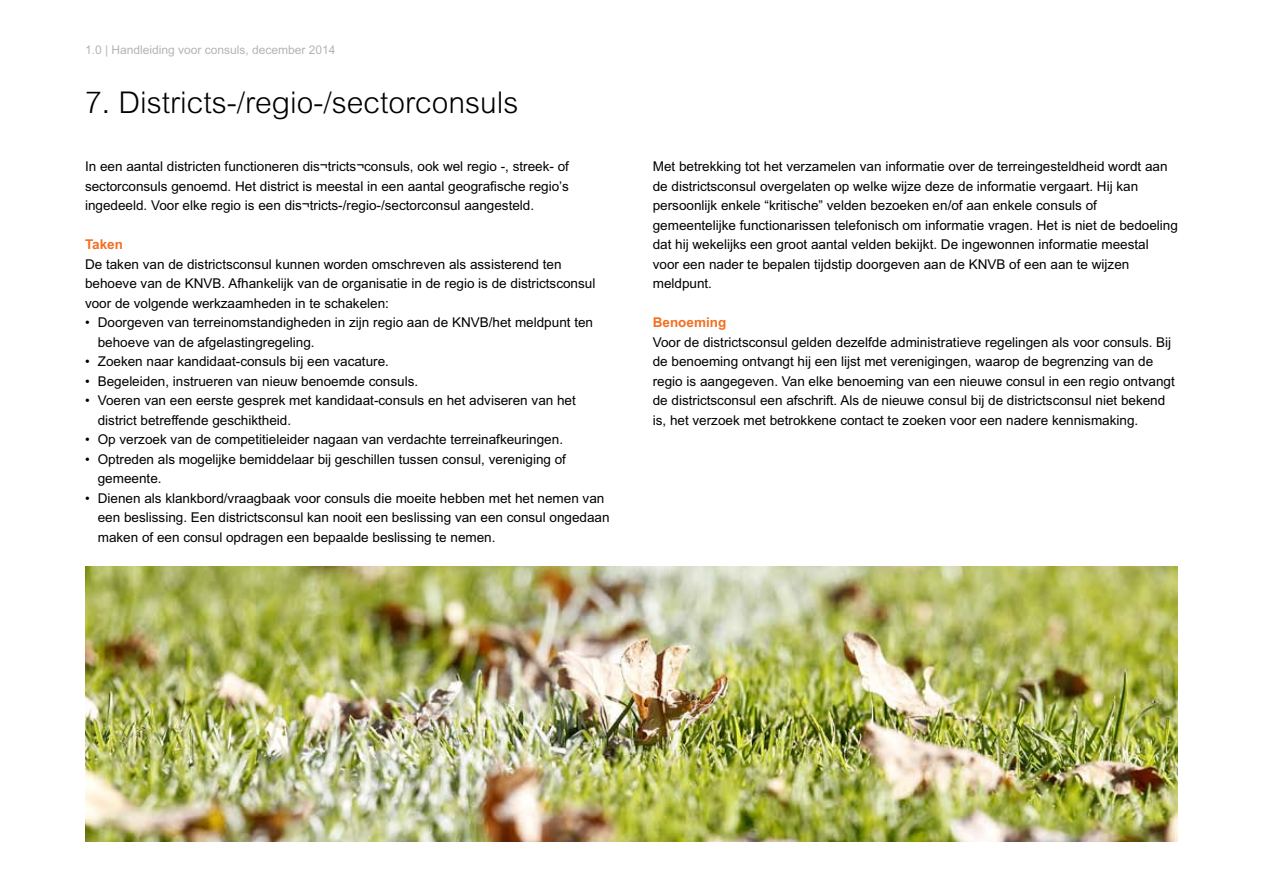
<style>
.page{position:relative;width:1263px;height:893px;background:#fff}
.page>*{position:absolute;margin:0;border:0;box-sizing:border-box;transform-origin:0 0}
.t1{font:300 30px "Arial MT Std";color:#000}
.PL{font:13.5px/19.5px "Arial MT Std";color:#000}
.subkop{font:700 13.5px "Arial MT Std";color:#f36f21}
.t2{font:12px "Arial MT Std";color:#b1b4b6}
</style>
<div class="page">
<img style="left:85px;top:567px;width:1093px;height:275px">
<p class="t2" style="left:85px;top:43px;width:252px">1.0 | Handleiding voor consuls, december 2014</p>
<h1 class="t1" style="left:85px;top:85px;width:435px">7. Districts-/regio-/sectorconsuls</h1>
<p class="PL" style="left:85px;top:156px;width:485px;text-align:justify">In een aantal districten functioneren dis¬tricts¬consuls, ook wel regio -, streek- of sectorconsuls genoemd. Het district is meestal in een aantal geografische regio’s ingedeeld. Voor elke regio is een dis¬tricts-/regio-/sectorconsul aangesteld.</p>
<p class="subkop" style="left:85px;top:236px;width:40px">Taken</p>
<p class="PL" style="left:85px;top:254px;width:512px">De taken van de districtsconsul kunnen worden omschreven als assisterend ten behoeve van de KNVB. Afhankelijk van de organisatie in de regio is de districtsconsul voor de volgende werkzaamheden in te schakelen:</p>
<p class="PL" style="left:98px;top:312px;width:497px;text-indent:-13px">• Doorgeven van terreinomstandigheden in zijn regio aan de KNVB/het meldpunt ten behoeve van de afgelastingregeling.</p>
<p class="PL" style="left:85px;top:351px;width:305px">• Zoeken naar kandidaat-consuls bij een vacature.</p>
<p class="PL" style="left:85px;top:371px;width:335px">• Begeleiden, instrueren van nieuw benoemde consuls.</p>
<p class="PL" style="left:98px;top:390px;width:480px;text-indent:-13px">• Voeren van een eerste gesprek met kandidaat-consuls en het adviseren van het district betreffende geschiktheid.</p>
<p class="PL" style="left:85px;top:429px;width:479px">• Op verzoek van de competitieleider nagaan van verdachte terreinafkeuringen.</p>
<p class="PL" style="left:98px;top:449px;width:470px;text-indent:-13px">• Optreden als mogelijke bemiddelaar bij geschillen tussen consul, vereniging of gemeente.</p>
<p class="PL" style="left:98px;top:488px;width:513px;text-indent:-13px">• Dienen als klankbord/vraagbaak voor consuls die moeite hebben met het nemen van een beslissing. Een districtsconsul kan nooit een beslissing van een consul ongedaan maken of een consul opdragen een bepaalde beslissing te nemen.</p>
<p class="PL" style="left:653px;top:156px;width:527px">Met betrekking tot het verzamelen van informatie over de terreingesteldheid wordt aan de districtsconsul overgelaten op welke wijze deze de informatie vergaart. Hij kan persoonlijk enkele “kritische” velden bezoeken en/of aan enkele consuls of gemeentelijke functionarissen telefonisch om informatie vragen. Het is niet de bedoeling dat hij wekelijks een groot aantal velden bekijkt. De ingewonnen informatie meestal voor een nader te bepalen tijdstip doorgeven aan de KNVB of een aan te wijzen meldpunt.</p>
<p class="subkop" style="left:653px;top:314px;width:75px">Benoeming</p>
<p class="PL" style="left:653px;top:332px;width:524px">Voor de districtsconsul gelden dezelfde administratieve regelingen als voor consuls. Bij de benoeming ontvangt hij een lijst met verenigingen, waarop de begrenzing van de regio is aangegeven. Van elke benoeming van een nieuwe consul in een regio ontvangt de districtsconsul een afschrift. Als de nieuwe consul bij de districtsconsul niet bekend is, het verzoek met betrokkene contact te zoeken voor een nadere kennismaking.</p>
</div>
